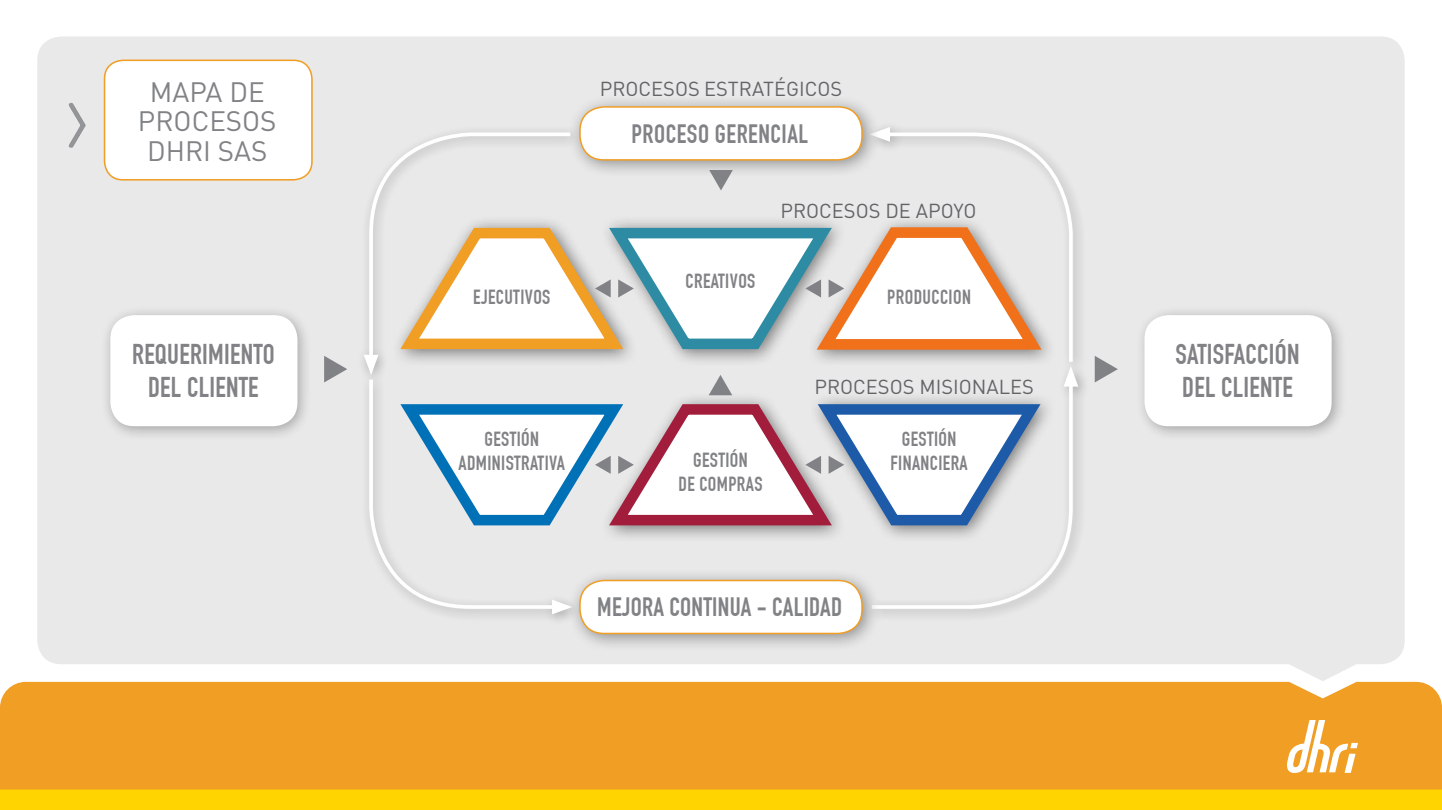
<style>
.page{position:relative;width:1442px;height:810px;background:#fff}
.page>*{position:absolute;margin:0;border:0;box-sizing:border-box;transform-origin:0 0}
.t1{font:700 28px/33.6px "DIN Condensed";letter-spacing:.01em;color:#808285;text-align:center}
.t2{font:27.8px/29.2px "DIN";color:#808285;text-align:center}
.t3{font:700 26px "DIN Condensed";letter-spacing:.02em;color:#808285}
.t4{font:700 20px/24px "DIN Condensed";letter-spacing:.02em;color:#808285;text-align:center}
.t5{font:20px "DIN";color:#636466}
</style>
<div class="page">
<div style="left:37px;top:36px;width:1367px;height:645px;background:#e9e9ea"></div>
<div style="left:0;top:789px;width:1442px;height:21px;background:#ffd400"></div>
<div style="left:0;top:682px;width:1442px;height:107px;background:#f19e25"></div>
<svg style="left:1284px;top:720px;width:74px;height:53px"></svg>
<svg style="left:66px;top:90px;width:21px;height:70px"></svg>
<div style="left:105px;top:60px;width:207px;height:120px;background:#fff;border-radius:18px"></div>
<div style="left:104px;top:60px;width:209px;height:120px;border:2px solid #f19e25;border-radius:18px"></div>
<div style="left:356px;top:120px;width:735px;height:507px;background:#e9e9ea"></div>
<div style="left:567px;top:94px;width:313px;height:558px;background:#000;opacity:.4"></div>
<div style="left:580px;top:107px;width:282px;height:53px;background:#fff;border-radius:24px"></div>
<div style="left:579px;top:106px;width:284px;height:55px;border:2px solid #f19e25;border-radius:24px"></div>
<div style="left:580px;top:580px;width:282px;height:53px;background:#fff;border-radius:24px"></div>
<div style="left:579px;top:579px;width:284px;height:55px;border:2px solid #f19e25;border-radius:24px"></div>
<svg style="left:367px;top:127px;width:711px;height:487px"></svg>
<div style="left:100px;top:305px;width:1246px;height:137px;background:#000;opacity:.3"></div>
<div style="left:110px;top:315px;width:187px;height:111px;background:#fff;border-radius:24px"></div>
<div style="left:1144px;top:315px;width:187px;height:111px;background:#fff;border-radius:24px"></div>
<svg style="left:324px;top:356px;width:23px;height:26px"></svg>
<svg style="left:1095px;top:356px;width:23px;height:26px"></svg>
<h2 class="t2" style="left:138px;top:77px;width:140px">MAPA DE<br>PROCESOS<br>DHRI SAS</h2>
<p class="t5" style="left:600px;top:76px;width:244px">PROCESOS ESTRATÉGICOS</p>
<h3 class="t3" style="left:631px;top:118px;width:178px">PROCESO GERENCIAL</h3>
<p class="t5" style="left:780px;top:198px;width:26px">PROCESOS</p>
<p class="t5" style="left:885px;top:198px;width:90px">DE APOYO</p>
<p class="t4" style="left:685px;top:269px;width:71px">CREATIVOS</p>
<p class="t4" style="left:473px;top:285px;width:79px">EJECUTIVOS</p>
<p class="t4" style="left:887px;top:285px;width:85px">PRODUCCION</p>
<h1 class="t1" style="left:132px;top:337px;width:144px">REQUERIMIENTO<br>DEL CLIENTE</h1>
<h1 class="t1" style="left:1175px;top:337px;width:125px;text-align:left">SATISFACCIÓN<br>DEL CLIENTE</h1>
<p class="t5" style="left:814px;top:374px;width:26px">PROCESOS</p>
<p class="t5" style="left:919px;top:374px;width:26px">MISIO</p>
<p class="t5" style="left:972px;top:374px;width:28px">NALES</p>
<p class="t4" style="left:458px;top:427px;width:108px">GESTIÓN<br>ADM INISTRATIVA</p>
<p class="t4" style="left:902px;top:427px;width:56px">GESTIÓN</p>
<p class="t4" style="left:693px;top:448px;width:56px">GESTIÓN</p>
<p class="t4" style="left:890px;top:451px;width:79px">FINANCIERA</p>
<p class="t4" style="left:678px;top:472px;width:85px">DE COMPRAS</p>
<h3 class="t3" style="left:597px;top:592px;width:246px">MEJORA CONTIN UA - CALI DAD</h3>
</div>
